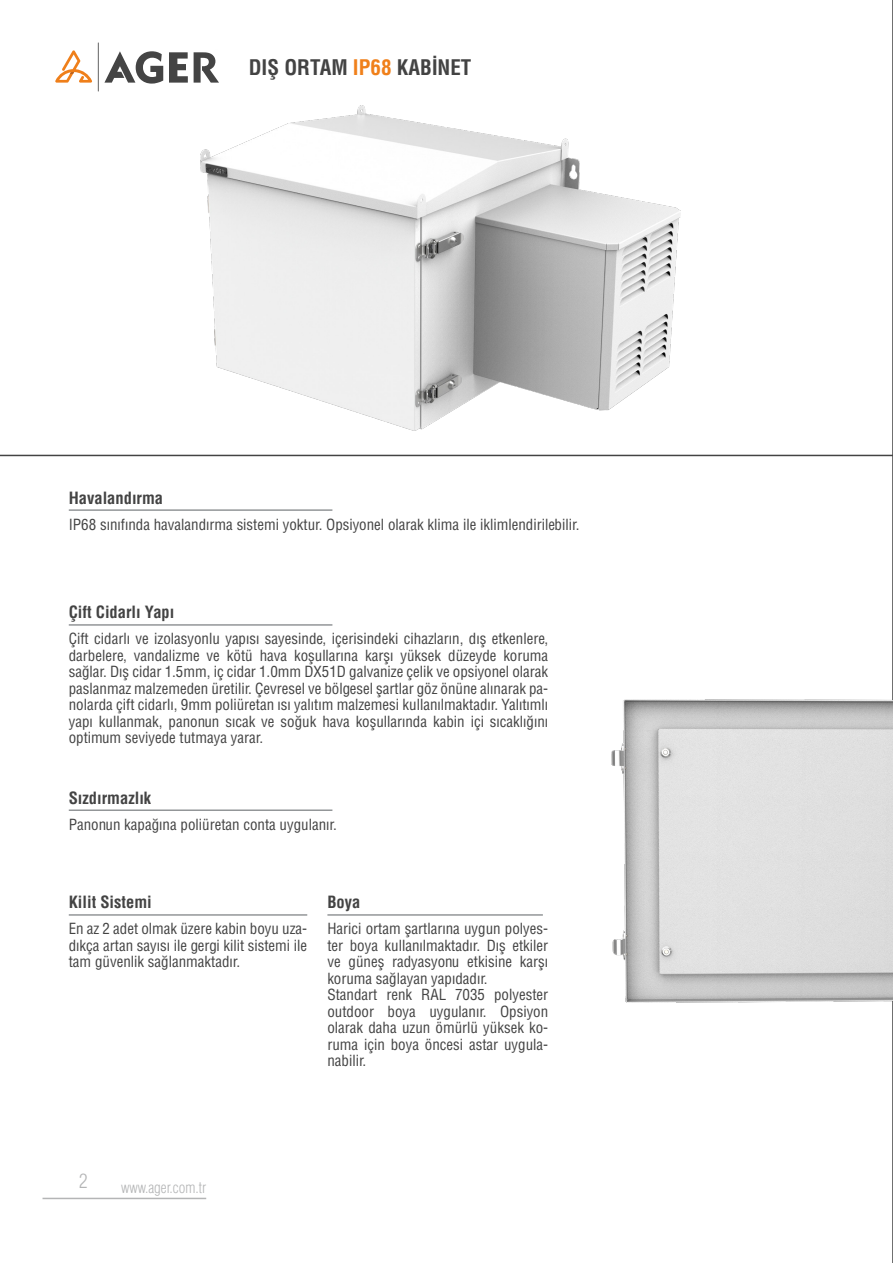
<style>
.page{position:relative;width:893px;height:1263px;background:#fff}
.page>*{position:absolute;margin:0;border:0;box-sizing:border-box;transform-origin:0 0}
.t1{font:21px "Helvetica Cond Bold Tr";color:#434343}
.t2{font:19.5px "Helvetica Condensed Light Tr";color:#b4b5b6}
.t3{font:16.5px "Helvetica Cond Bold Tr";color:#434343}
.t4{font:15px/16.5px "Helvetica Cond Normal Tr";color:#434343;text-align:justify}
.t5{font:15px "Helvetica Condensed Light Tr";color:#b4b5b6}
.s1{color:#f0801a}
</style>
<div class="page">
<hr style="left:892px;top:0;width:1px;height:1263px;background:#434343">
<hr style="left:43px;top:1198px;width:163px;height:1px;background:#b4b5b6">
<hr style="left:98px;top:43px;width:1px;height:48px;background:#444">
<svg style="left:194px;top:52px;width:25px;height:31px"></svg>
<svg style="left:104px;top:51px;width:59px;height:33px"></svg>
<svg style="left:169px;top:52px;width:19px;height:31px"></svg>
<svg style="left:55px;top:50px;width:37px;height:33px"></svg>
<hr style="left:0;top:455px;width:893px;height:1px;background:#434343">
<hr style="left:69px;top:509px;width:263px;height:2px;background:#939698">
<hr style="left:69px;top:914px;width:238px;height:2px;background:#939698">
<hr style="left:69px;top:624px;width:263px;height:2px;background:#939698">
<hr style="left:69px;top:809px;width:263px;height:2px;background:#939698">
<hr style="left:327px;top:914px;width:216px;height:2px;background:#939698">
<img style="left:612px;top:699px;width:281px;height:304px">
<img style="left:201px;top:105px;width:479px;height:326px">
<h1 class="t1" style="left:249px;top:54px;width:224px">DIŞ ORTAM <span class="s1">IP68</span> KABİNET</h1>
<p class="t3" style="left:69px;top:487px;width:96px">Havalandırma</p>
<p class="t4" style="left:69px;top:516px;width:512px">IP68 sınıfında havalandırma sistemi yoktur. Opsiyonel olarak klima ile iklimlendirilebilir.</p>
<p class="t3" style="left:69px;top:602px;width:107px">Çift Cidarlı Yapı</p>
<p class="t4" style="left:69px;top:630px;width:481px">Çift cidarlı ve izolasyonlu yapısı sayesinde, içerisindeki cihazların, dış etkenlere, darbelere, vandalizme ve kötü hava koşullarına karşı yüksek düzeyde koruma sağlar. Dış cidar 1.5mm, iç cidar 1.0mm DX51D galvanize çelik ve opsiyonel olarak paslanmaz malzemeden üretilir. Çevresel ve bölgesel şartlar göz önüne alınarak pa&shy;nolarda çift cidarlı, 9mm poliüretan ısı yalıtım malzemesi kullanılmaktadır. Yalıtımlı yapı kullanmak, panonun sıcak ve soğuk hava koşullarında kabin içi sıcaklığını optimum seviyede tutmaya yarar.</p>
<p class="t3" style="left:69px;top:788px;width:84px">Sızdırmazlık</p>
<p class="t4" style="left:69px;top:816px;width:270px">Panonun kapağına poliüretan conta uygulanır.</p>
<p class="t3" style="left:69px;top:892px;width:84px">Kilit Sistemi</p>
<p class="t4" style="left:69px;top:920px;width:240px">En az 2 adet olmak üzere kabin boyu uza&shy;dıkça artan sayısı ile gergi kilit sistemi ile tam güvenlik sağlanmaktadır.</p>
<p class="t3" style="left:327px;top:892px;width:34px">Boya</p>
<p class="t4" style="left:327px;top:920px;width:222px">Harici ortam şartlarına uygun polyes&shy;ter boya kullanılmaktadır. Dış etkiler ve güneş radyasyonu etkisine karşı koruma sağlayan yapıdadır.</p>
<p class="t4" style="left:327px;top:986px;width:222px">Standart renk RAL 7035 polyester outdoor boya uygulanır. Opsiyon olarak daha uzun ömürlü yüksek ko&shy;ruma için boya öncesi astar uygula&shy;nabilir.</p>
<h2 class="t2" style="left:79px;top:1170px;width:10px">2</h2>
<p class="t5" style="left:121px;top:1178px;width:87px">www.ager.com.tr</p>
</div>
